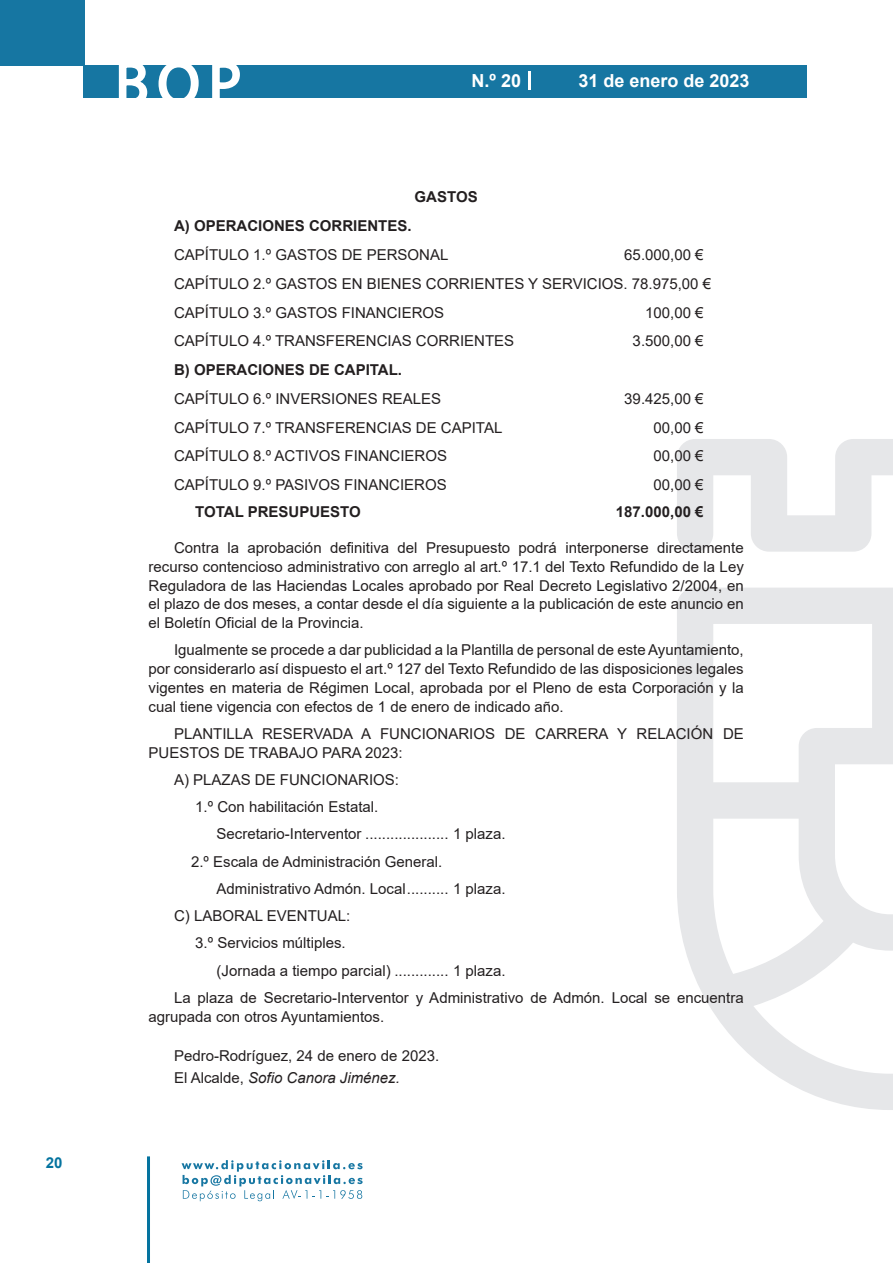
<style>
.page{position:relative;width:893px;height:1263px;background:#fff}
.page>*{position:absolute;margin:0;border:0;box-sizing:border-box;transform-origin:0 0}
.t1{font:500 61.5px "Avant Garde";color:#fff}
.t2{font:700 18px "Arial";color:#fff}
.texto_normal{font:15px/18.8px "Arial";color:#231f20;text-align:justify}
.texto_normal-2{font:700 15px "Arial";color:#231f20}
.fecha{font:15px "Arial";color:#231f20}
.firma{font:italic 15px "Arial";color:#231f20}
.texto_centrado{font:700 15px "Arial";color:#231f20}
.t3{font:700 15px "Arial";color:#04739f}
.s1{font-style:normal}
</style>
<div class="page">
<div style="left:0;top:0;width:85px;height:65px;background:#1676a2"></div>
<div style="left:84px;top:65px;width:723px;height:33px;background:#1676a2"></div>
<svg style="left:118px;top:65px;width:30px;height:33px"></svg>
<svg style="left:158px;top:65px;width:41px;height:33px"></svg>
<svg style="left:212px;top:65px;width:28px;height:33px"></svg>
<svg style="left:182px;top:1160px;width:181px;height:41px"></svg>
<hr style="left:147px;top:1156px;width:3px;height:107px;background:#04739f">
<svg style="left:529px;top:71px;width:2px;height:19px"></svg>
<svg style="left:677px;top:439px;width:216px;height:671px"></svg>
<p class="t3" style="left:46px;top:1152px;width:18px">20</p>
<h1 class="t1" style="left:115px;top:46px;width:128px">BOP</h1>
<p class="t2" style="left:472px;top:68px;width:51px">N.º 20</p>
<p class="t2" style="left:578px;top:68px;width:173px">31 de enero de 2023</p>
<p class="texto_centrado" style="left:415px;top:187px;width:65px">GASTOS</p>
<p class="texto_normal-2" style="left:174px;top:215px;width:239px">A) OPERACIONES CORRIENTES.</p>
<p class="texto_normal" style="left:174px;top:245px;width:276px">CAPÍTULO 1.º GASTOS DE PERSONAL</p>
<p class="texto_normal" style="left:624px;top:245px;width:81px">65.000,00 €</p>
<p class="texto_normal" style="left:174px;top:274px;width:539px">CAPÍTULO 2.º GASTOS EN BIENES CORRIENTES Y SERVICIOS. 78.975,00 €</p>
<p class="texto_normal" style="left:174px;top:303px;width:272px">CAPÍTULO 3.º GASTOS FINANCIEROS</p>
<p class="texto_normal" style="left:645px;top:303px;width:60px">100,00 €</p>
<p class="texto_normal" style="left:174px;top:332px;width:342px">CAPÍTULO 4.º TRANSFERENCIAS CORRIENTES</p>
<p class="texto_normal" style="left:633px;top:332px;width:72px">3.500,00 €</p>
<p class="texto_normal-2" style="left:174px;top:359px;width:230px">B) OPERACIONES DE CAPITAL.</p>
<p class="texto_normal" style="left:174px;top:389px;width:269px">CAPÍTULO 6.º INVERSIONES REALES</p>
<p class="texto_normal" style="left:624px;top:389px;width:81px">39.425,00 €</p>
<p class="texto_normal" style="left:174px;top:418px;width:330px">CAPÍTULO 7.º TRANSFERENCIAS DE CAPITAL</p>
<p class="texto_normal" style="left:653px;top:418px;width:52px">00,00 €</p>
<p class="texto_normal" style="left:174px;top:447px;width:275px">CAPÍTULO 8.º ACTIVOS FINANCIEROS</p>
<p class="texto_normal" style="left:653px;top:447px;width:52px">00,00 €</p>
<p class="texto_normal" style="left:174px;top:475px;width:274px">CAPÍTULO 9.º PASIVOS FINANCIEROS</p>
<p class="texto_normal" style="left:653px;top:475px;width:52px">00,00 €</p>
<p class="texto_normal-2" style="left:195px;top:501px;width:167px">TOTAL PRESUPUESTO</p>
<p class="texto_normal-2" style="left:616px;top:501px;width:89px">187.000,00 €</p>
<p class="texto_normal" style="left:148px;top:538px;width:597px;text-indent:26px">Contra la aprobación definitiva del Presupuesto podrá interponerse directamente recurso contencioso administrativo con arreglo al art.º 17.1 del Texto Refundido de la Ley Reguladora de las Haciendas Locales aprobado por Real Decreto Legislativo 2/2004, en el plazo de dos meses, a contar desde el día siguiente a la publicación de este anuncio en el Boletín Oficial de la Provincia.</p>
<p class="texto_normal" style="left:148px;top:641px;width:597px;text-indent:26px">Igualmente se procede a dar publicidad a la Plantilla de personal de este Ayuntamiento, por considerarlo así dispuesto el art.º 127 del Texto Refundido de las disposiciones legales vigentes en materia de Régimen Local, aprobada por el Pleno de esta Corporación y la cual tiene vigencia con efectos de 1 de enero de indicado año.</p>
<p class="texto_normal" style="left:148px;top:724px;width:597px;text-indent:26px">PLANTILLA RESERVADA A FUNCIONARIOS DE CARRERA Y RELACIÓN DE<br>PUESTOS DE TRABAJO PARA 2023:</p>
<p class="texto_normal" style="left:174px;top:770px;width:227px">A) PLAZAS DE FUNCIONARIOS:</p>
<p class="texto_normal" style="left:195px;top:797px;width:185px">1.º Con habilitación Estatal.</p>
<p class="texto_normal" style="left:217px;top:825px;width:290px">Secretario-Interventor .................... 1 plaza.</p>
<p class="texto_normal" style="left:191px;top:852px;width:253px">2.º Escala de Administración General.</p>
<p class="texto_normal" style="left:217px;top:879px;width:290px">Administrativo Admón. Local.......... 1 plaza.</p>
<p class="texto_normal" style="left:174px;top:906px;width:178px">C) LABORAL EVENTUAL:</p>
<p class="texto_normal" style="left:195px;top:934px;width:152px">3.º Servicios múltiples.</p>
<p class="texto_normal" style="left:217px;top:961px;width:290px">(Jornada a tiempo parcial) ............. 1 plaza.</p>
<p class="texto_normal" style="left:148px;top:988px;width:597px;text-indent:26px">La plaza de Secretario-Interventor y Administrativo de Admón. Local se encuentra agrupada con otros Ayuntamientos.</p>
<p class="fecha" style="left:174px;top:1045px;width:267px">Pedro-Rodríguez, 24 de enero de 2023.</p>
<p class="firma" style="left:174px;top:1068px;width:227px"><span class="s1">El Alcalde,</span> Sofio Canora Jiménez.</p>
</div>
